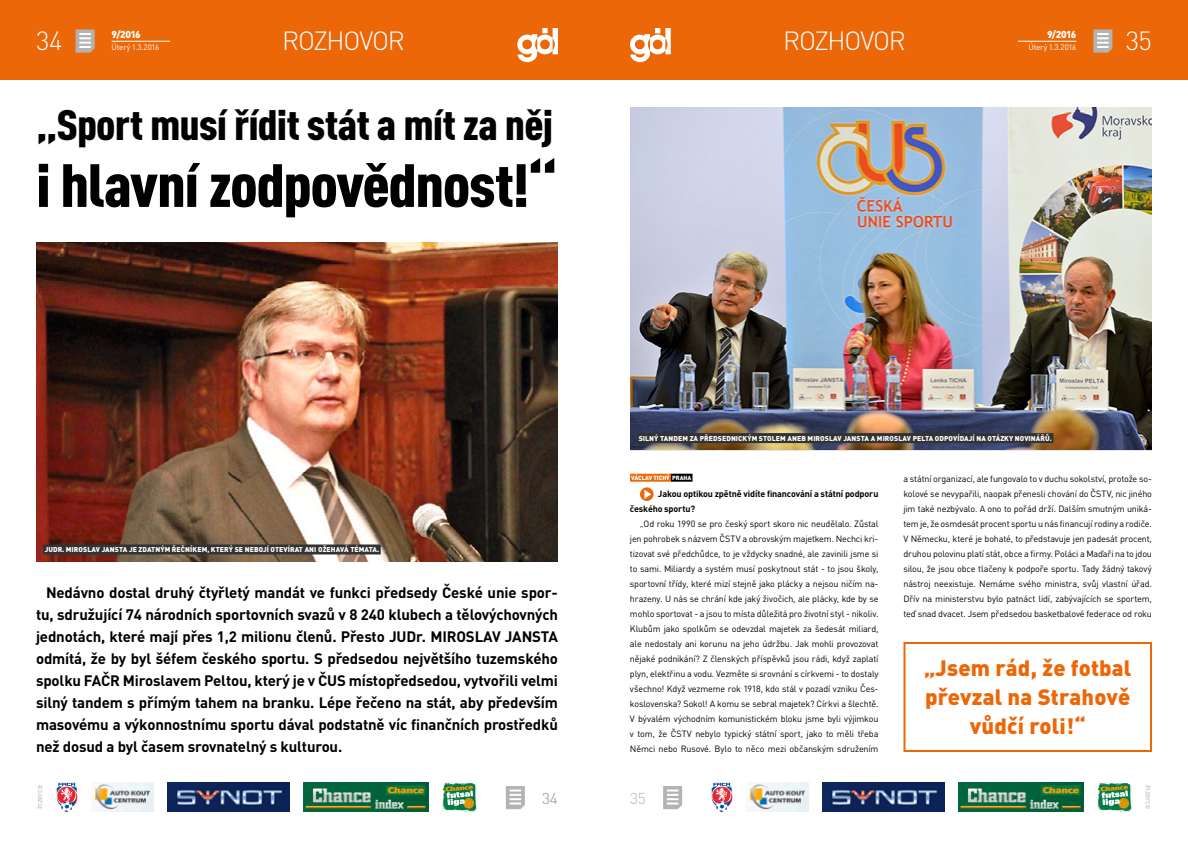
<style>
.page{position:relative;width:1188px;height:842px;background:#fff}
.page>*{position:absolute;margin:0;border:0;box-sizing:border-box;transform-origin:0 0}
.t1{font:900 condensed 60px "DIN Pro";letter-spacing:-.025em;color:#000;scale:1.1 1}
.t2{font:900 condensed 42px "DIN Pro";letter-spacing:-.02em;color:#000;scale:1.1 1}
.t3{font:300 26px "DIN Pro";letter-spacing:-.045em;color:#fff}
.t4{font:900 22px/29px "DIN Pro";letter-spacing:.01em;color:#ec6708;text-align:center}
.t5{font:300 15.6px "DIN Pro";color:#b3b3b3}
.t6{font:700 15px/22px "DIN Pro";letter-spacing:-.01em;color:#000;text-align:justify}
.t7{font:900 10px "DIN Pro";letter-spacing:-.055em;color:#fff}
.t8{font:9px/15px "DIN Pro";letter-spacing:-.02em;color:#000;text-align:justify}
.t9{font:700 9px/15px "DIN Pro";letter-spacing:-.015em;color:#000}
.t10{font:8px "DIN Pro";letter-spacing:-.025em;color:#fff}
.t11{font:8px "DIN Pro";letter-spacing:-.025em;color:#b3b3b3}
.t12{font:900 7px "DIN Pro";letter-spacing:.01em;color:#fff}
.t13{font:900 6px "DIN Pro";letter-spacing:-.01em;color:#fff}
</style>
<div class="page">
<div style="left:594px;top:0;width:594px;height:80px;background:#ec6708"></div>
<div style="left:0;top:0;width:594px;height:80px;background:#ec6708"></div>
<svg style="left:630px;top:28px;width:41px;height:34px"></svg>
<svg style="left:1093px;top:29px;width:19px;height:24px"></svg>
<svg style="left:517px;top:28px;width:41px;height:34px"></svg>
<svg style="left:76px;top:29px;width:19px;height:24px"></svg>
<svg style="left:663px;top:786px;width:19px;height:23px"></svg>
<svg style="left:506px;top:786px;width:19px;height:23px"></svg>
<img style="left:56px;top:782px;width:21px;height:30px">
<img style="left:91px;top:782px;width:62px;height:30px">
<img style="left:303px;top:782px;width:125px;height:30px">
<img style="left:712px;top:782px;width:21px;height:30px">
<img style="left:442px;top:782px;width:34px;height:30px">
<img style="left:1098px;top:782px;width:34px;height:30px">
<img style="left:167px;top:782px;width:122px;height:30px">
<img style="left:747px;top:782px;width:62px;height:30px">
<img style="left:959px;top:782px;width:125px;height:30px">
<img style="left:823px;top:782px;width:122px;height:30px">
<hr style="left:1018px;top:41px;width:58px;height:1px;background:#fff">
<hr style="left:112px;top:41px;width:58px;height:1px;background:#fff">
<img style="left:36px;top:243px;width:522px;height:319px">
<div style="left:43px;top:544px;width:338px;height:10px;background:#333"></div>
<div style="left:630px;top:474px;width:41px;height:8px;background:#ec6708"></div>
<div style="left:671px;top:474px;width:22px;height:8px;background:#000"></div>
<svg style="left:640px;top:487px;width:14px;height:14px"></svg>
<svg style="left:644px;top:490px;width:7px;height:9px"></svg>
<img style="left:630px;top:107px;width:522px;height:343px">
<div style="left:637px;top:433px;width:416px;height:10px;background:#333"></div>
<div style="left:904px;top:642px;width:248px;height:110px;border:2px solid #ec6708"></div>
<h3 class="t3" style="left:36px;top:23px;width:28px">34</h3>
<p class="t7" style="left:112px;top:28px;width:31px">9/2016</p>
<p class="t10" style="left:112px;top:42px;width:49px">Úterý 1.3.2016</p>
<h3 class="t3" style="left:282px;top:23px;width:124px">ROZHOVOR</h3>
<h3 class="t3" style="left:783px;top:23px;width:124px">ROZHOVOR</h3>
<p class="t7" style="left:1047px;top:28px;width:31px">9/2016</p>
<p class="t10" style="left:1029px;top:42px;width:49px">Úterý 1.3.2016</p>
<h3 class="t3" style="left:1126px;top:23px;width:28px">35</h3>
<h2 class="t2" style="left:36px;top:99px;width:472px">„Sport musí řídit stát a mít za něj</h2>
<h1 class="t1" style="left:36px;top:148px;width:476px">i hlavní zodpovědnost!“</h1>
<p class="t12" style="left:639px;top:433px;width:415px">SILNÝ TANDEM ZA PŘEDSEDNICKÝM STOLEM ANEB MIROSLAV JANSTA A MIROSLAV PELTA ODPOVÍDAJÍ NA OTÁZKY NOVINÁŘŮ.</p>
<p class="t12" style="left:45px;top:545px;width:336px">JUDR. MIROSLAV JANSTA JE ZDATNÝM ŘEČNÍKEM, KTERÝ SE NEBOJÍ OTEVÍRAT ANI OŽEHAVÁ TÉMATA.</p>
<p class="t6" style="left:36px;top:581px;width:524px;text-indent:10px">Nedávno dostal druhý čtyřletý mandát ve funkci předsedy České unie spor&shy;tu, sdružující 74 národních sportovních svazů v 8 240 klubech a tělovýchovných jednotách, které mají přes 1,2 milionu členů. Přesto JUDr. MIROSLAV JANSTA odmítá, že by byl šéfem českého sportu. S předsedou největšího tuzemského spolku FAČR Miroslavem Peltou, který je v ČUS místopředsedou, vytvořili velmi silný tandem s přímým tahem na branku. Lépe řečeno na stát, aby především masovému a výkonnostnímu sportu dával podstatně víc finančních prostředků než dosud a byl časem srovnatelný s kulturou.</p>
<p class="t13" style="left:631px;top:474px;width:62px">VÁCLAV TICHÝ PRAHA</p>
<p class="t9" style="left:630px;top:486px;width:250px;text-indent:28px">Jakou optikou zpětně vidíte financování a státní podporu českého sportu?</p>
<p class="t8" style="left:630px;top:516px;width:250px;text-indent:10px">„Od roku 1990 se pro český sport skoro nic neudělalo. Zůstal jen pohrobek s názvem ČSTV a obrovským majetkem. Nechci kri&shy;tizovat své předchůdce, to je vždycky snadné, ale zavinili jsme si to sami. Miliardy a systém musí poskytnout stát - to jsou školy, sportovní třídy, které mizí stejně jako plácky a nejsou ničím na&shy;hrazeny. U nás se chrání kde jaký živočich, ale plácky, kde by se mohlo sportovat - a jsou to místa důležitá pro životní styl - nikoliv.<br>Klubům jako spolkům se odevzdal majetek za šedesát miliard, ale nedostaly ani korunu na jeho údržbu. Jak mohli provozovat nějaké podnikání? Z členských příspěvků jsou rádi, když zaplatí plyn, elektřinu a vodu. Vezměte si srovnání s církvemi - to dostaly všechno! Když vezmeme rok 1918, kdo stál v pozadí vzniku Čes&shy;koslovenska? Sokol! A komu se sebral majetek? Církvi a šlechtě.<br>V bývalém východním komunistickém bloku jsme byli výjimkou v tom, že ČSTV nebylo typický státní sport, jako to měli třeba Němci nebo Rusové. Bylo to něco mezi občanským sdružením</p>
<p class="t11" style="left:34px;top:809px;width:26px;rotate:-90deg">inzerce</p>
<h3 class="t5" style="left:542px;top:787px;width:17px">34</h3>
<h3 class="t5" style="left:630px;top:787px;width:17px">35</h3>
<p class="t8" style="left:903px;top:471px;width:250px">a státní organizací, ale fungovalo to v duchu sokolství, protože so&shy;kolové se nevypařili, naopak přenesli chování do ČSTV, nic jiného jim také nezbývalo. A ono to pořád drží. Dalším smutným uniká&shy;tem je, že osmdesát procent sportu u nás financují rodiny a rodiče.<br>V Německu, které je bohaté, to představuje jen padesát procent, druhou polovinu platí stát, obce a firmy. Poláci a Maďaři na to jdou silou, že jsou obce tlačeny k podpoře sportu. Tady žádný takový nástroj neexistuje. Nemáme svého ministra, svůj vlastní úřad.<br>Dřív na ministerstvu bylo patnáct lidí, zabývajících se sportem, teď snad dvacet. Jsem předsedou basketbalové federace od roku</p>
<h3 class="t4" style="left:924px;top:653px;width:209px">„Jsem rád, že fotbal převzal na Strahově vůdčí roli!“</h3>
<p class="t11" style="left:1154px;top:785px;width:26px;rotate:90deg">inzerce</p>
</div>
